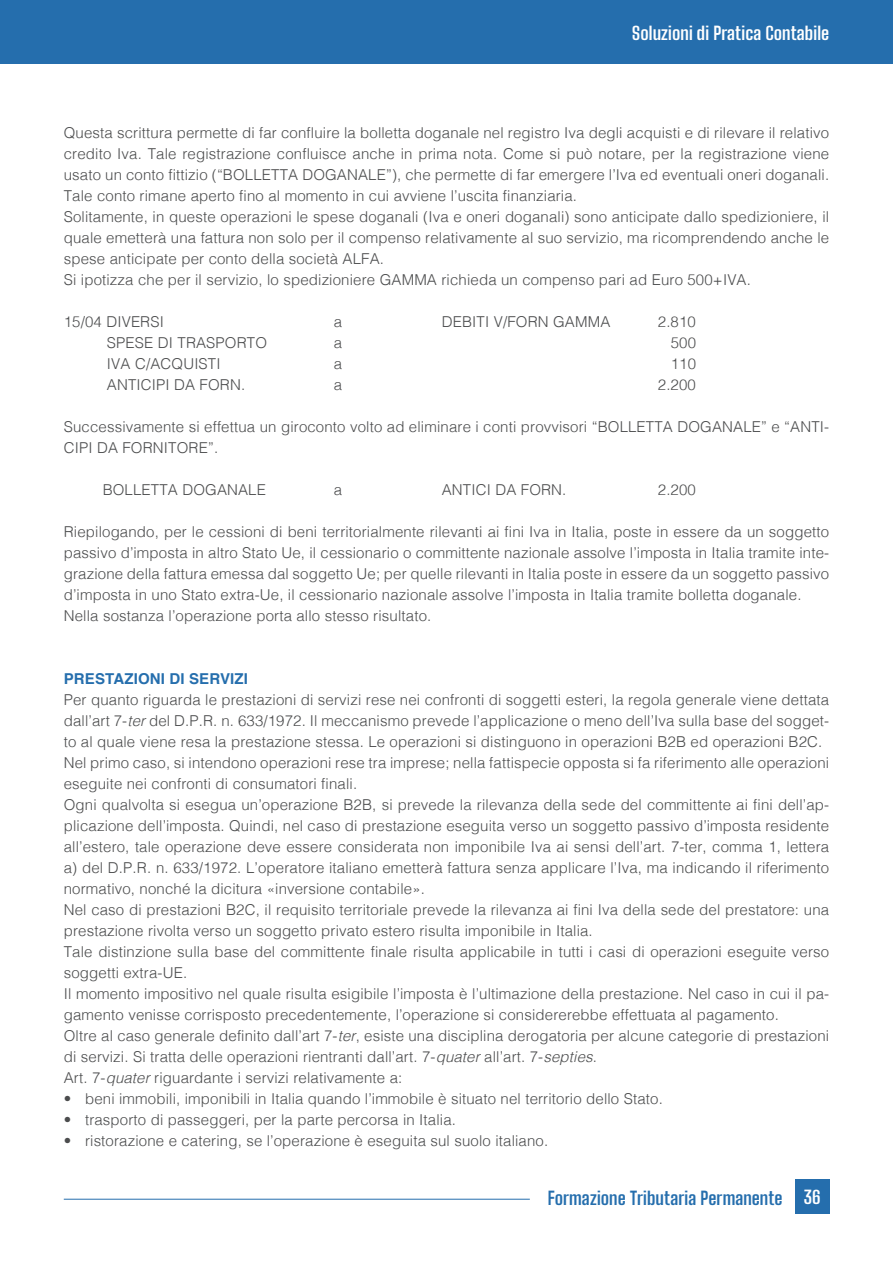
<style>
.page{position:relative;width:893px;height:1263px;background:#fff}
.page>*{position:absolute;margin:0;border:0;box-sizing:border-box;transform-origin:0 0}
.t1{font:700 18px "Big Shoulders Text";color:#256ead}
.t2{font:700 18px "Big Shoulders Text";letter-spacing:.01em;color:#fff}
.Testo{font:300 15px/21px "Helvetica";letter-spacing:.01em;color:#4b4c4d}
.Elenco_Puntato_1{font:300 15px "Helvetica";letter-spacing:.01em;color:#4b4c4d}
.Testo-2{font:700 15px "Helvetica";letter-spacing:.01em;color:#256ead}
.s1{font-style:italic}
.s2{color:#fff}
</style>
<div class="page">
<div style="left:0;top:0;width:893px;height:64px;background:#256ead"></div>
<hr style="left:64px;top:1199px;width:466px;height:1px;background:#256ead">
<div style="left:795px;top:1179px;width:34px;height:34px;background:#256ead"></div>
<p class="t2" style="left:632px;top:21px;width:199px">Soluzioni di Pratica Contabile</p>
<p class="Testo" style="left:64px;top:121px;width:767px;text-align:justify">Questa scrittura permette di far confluire la bolletta doganale nel registro Iva degli acquisti e di rilevare il relativo credito Iva. Tale registrazione confluisce anche in prima nota. Come si può notare, per la registrazione viene usato un conto fittizio (“BOLLETTA DOGANALE”), che permette di far emergere l’Iva ed eventuali oneri doganali.<br>Tale conto rimane aperto fino al momento in cui avviene l’uscita finanziaria.</p>
<p class="Testo" style="left:64px;top:205px;width:767px;text-align:justify">Solitamente, in queste operazioni le spese doganali (Iva e oneri doganali) sono anticipate dallo spedizioniere, il quale emetterà una fattura non solo per il compenso relativamente al suo servizio, ma ricomprendendo anche le spese anticipate per conto della società ALFA.</p>
<p class="Testo" style="left:64px;top:268px;width:689px">Si ipotizza che per il servizio, lo spedizioniere GAMMA richieda un compenso pari ad Euro 500+IVA.</p>
<p class="Testo" style="left:64px;top:310px;width:102px">15/04 DIVERSI</p>
<p class="Testo" style="left:334px;top:310px;width:10px">a</p>
<p class="Testo" style="left:442px;top:310px;width:170px">DEBITI V/FORN GAMMA</p>
<p class="Testo" style="left:658px;top:310px;width:40px">2.810</p>
<p class="Testo" style="left:107px;top:331px;width:162px">SPESE DI TRASPORTO</p>
<p class="Testo" style="left:334px;top:331px;width:10px">a</p>
<p class="Testo" style="left:671px;top:331px;width:27px">500</p>
<p class="Testo" style="left:107px;top:352px;width:115px">IVA C/ACQUISTI</p>
<p class="Testo" style="left:334px;top:352px;width:10px">a</p>
<p class="Testo" style="left:671px;top:352px;width:27px">110</p>
<p class="Testo" style="left:107px;top:373px;width:140px">ANTICIPI DA FORN.</p>
<p class="Testo" style="left:334px;top:373px;width:10px">a</p>
<p class="Testo" style="left:658px;top:373px;width:40px">2.200</p>
<p class="Testo" style="left:64px;top:415px;width:767px">Successivamente si effettua un giroconto volto ad eliminare i conti provvisori “BOLLETTA DOGANALE” e “ANTI-<br>CIPI DA FORNITORE”.</p>
<p class="Testo" style="left:103px;top:478px;width:165px">BOLLETTA DOGANALE</p>
<p class="Testo" style="left:334px;top:478px;width:10px">a</p>
<p class="Testo" style="left:442px;top:478px;width:126px">ANTICI DA FORN.</p>
<p class="Testo" style="left:658px;top:478px;width:40px">2.200</p>
<p class="Testo" style="left:64px;top:520px;width:767px;text-align:justify">Riepilogando, per le cessioni di beni territorialmente rilevanti ai fini Iva in Italia, poste in essere da un soggetto passivo d’imposta in altro Stato Ue, il cessionario o committente nazionale assolve l’imposta in Italia tramite inte&shy;grazione della fattura emessa dal soggetto Ue; per quelle rilevanti in Italia poste in essere da un soggetto passivo d’imposta in uno Stato extra-Ue, il cessionario nazionale assolve l’imposta in Italia tramite bolletta doganale.</p>
<p class="Testo" style="left:64px;top:604px;width:369px">Nella sostanza l’operazione porta allo stesso risultato.</p>
<p class="Testo-2" style="left:64px;top:667px;width:186px">PRESTAZIONI DI SERVIZI</p>
<p class="Testo" style="left:64px;top:688px;width:767px;text-align:justify">Per quanto riguarda le prestazioni di servizi rese nei confronti di soggetti esteri, la regola generale viene dettata dall’art 7-<span class="s1">ter</span> del D.P.R. n. 633/1972. Il meccanismo prevede l’applicazione o meno dell’Iva sulla base del sogget&shy;to al quale viene resa la prestazione stessa. Le operazioni si distinguono in operazioni B2B ed operazioni B2C.</p>
<p class="Testo" style="left:64px;top:751px;width:767px">Nel primo caso, si intendono operazioni rese tra imprese; nella fattispecie opposta si fa riferimento alle operazioni eseguite nei confronti di consumatori finali.</p>
<p class="Testo" style="left:64px;top:793px;width:767px;text-align:justify">Ogni qualvolta si esegua un’operazione B2B, si prevede la rilevanza della sede del committente ai fini dell’ap&shy;plicazione dell’imposta. Quindi, nel caso di prestazione eseguita verso un soggetto passivo d’imposta residente all’estero, tale operazione deve essere considerata non imponibile Iva ai sensi dell’art. 7-ter, comma 1, lettera a) del D.P.R. n. 633/1972. L’operatore italiano emetterà fattura senza applicare l’Iva, ma indicando il riferimento normativo, nonché la dicitura «inversione contabile».</p>
<p class="Testo" style="left:64px;top:898px;width:767px">Nel caso di prestazioni B2C, il requisito territoriale prevede la rilevanza ai fini Iva della sede del prestatore: una prestazione rivolta verso un soggetto privato estero risulta imponibile in Italia.</p>
<p class="Testo" style="left:64px;top:940px;width:767px">Tale distinzione sulla base del committente finale risulta applicabile in tutti i casi di operazioni eseguite verso soggetti extra-UE.</p>
<p class="Testo" style="left:64px;top:982px;width:767px">Il momento impositivo nel quale risulta esigibile l’imposta è l’ultimazione della prestazione. Nel caso in cui il pa&shy;gamento venisse corrisposto precedentemente, l’operazione si considererebbe effettuata al pagamento.</p>
<p class="Testo" style="left:64px;top:1024px;width:767px">Oltre al caso generale definito dall’art 7-<span class="s1">ter</span>, esiste una disciplina derogatoria per alcune categorie di prestazioni di servizi. Si tratta delle operazioni rientranti dall’art. 7-<span class="s1">quater</span> all’art. 7-<span class="s1">septies</span>.</p>
<p class="Testo" style="left:64px;top:1066px;width:340px">Art. 7-<span class="s1">quater</span> riguardante i servizi relativamente a:</p>
<p class="Elenco_Puntato_1" style="left:64px;top:1086px;width:601px">• beni immobili, imponibili in Italia quando l’immobile è situato nel territorio dello Stato.</p>
<p class="Elenco_Puntato_1" style="left:64px;top:1107px;width:394px">• trasporto di passeggeri, per la parte percorsa in Italia.</p>
<p class="Elenco_Puntato_1" style="left:64px;top:1128px;width:486px">• ristorazione e catering, se l’operazione è eseguita sul suolo italiano.</p>
<p class="t1" style="left:548px;top:1185px;width:274px">Formazione Tributaria Permanente <span class="s2">36</span></p>
</div>
